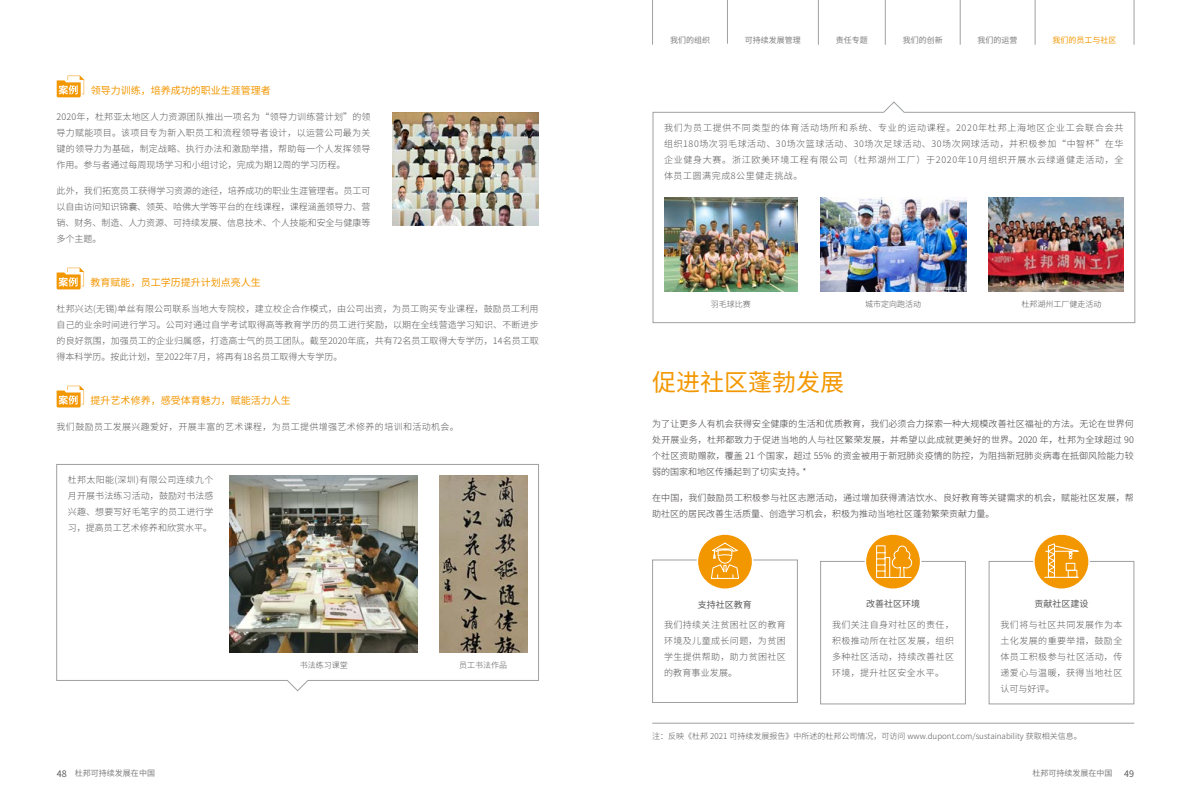
<style>
.page{position:relative;width:1191px;height:808px;background:#fff}
.page>*{position:absolute;margin:0;border:0;box-sizing:border-box;transform-origin:0 0}
.t1{font:24px "Source Han Sans CN";color:#f39700}
.t2{font:10px "Source Han Sans CN";color:#f39700}
.t3{font:300 9px/16px "Source Han Sans CN";letter-spacing:.04em;color:#595757;text-align:justify}
.t4{font:300 9px/16px "Source Han Sans CN";letter-spacing:.01em;color:#3e3a39;text-align:justify}
.t5{font:9px "Source Han Sans CN";color:#595757}
.t6{font:300 8px "Source Han Sans CN";color:#595757}
.t7{font:8px "Source Han Sans CN";color:#7d7d7d}
.t8{font:8px "Source Han Sans CN";color:#f39700}
</style>
<div class="page">
<hr style="left:885px;top:0;width:1px;height:45px;background:#9fa0a0">
<hr style="left:960px;top:0;width:1px;height:45px;background:#9fa0a0">
<hr style="left:1035px;top:0;width:1px;height:45px;background:#9fa0a0">
<hr style="left:1133px;top:0;width:1px;height:45px;background:#9fa0a0">
<hr style="left:818px;top:0;width:1px;height:45px;background:#9fa0a0">
<hr style="left:727px;top:0;width:1px;height:44px;background:#9fa0a0">
<hr style="left:652px;top:0;width:1px;height:45px;background:#9fa0a0">
<svg style="left:57px;top:76px;width:27px;height:21px"></svg>
<img style="left:393px;top:112px;width:146px;height:114px">
<svg style="left:57px;top:268px;width:27px;height:21px"></svg>
<svg style="left:57px;top:386px;width:27px;height:21px"></svg>
<img style="left:56px;top:464px;width:483px;height:227px">
<div style="left:988px;top:561px;width:146px;height:143px;border:1px solid #9fa0a0"></div>
<div style="left:820px;top:561px;width:145px;height:143px;border:1px solid #9fa0a0"></div>
<div style="left:652px;top:560px;width:145px;height:143px;border:1px solid #9fa0a0"></div>
<div style="left:1034px;top:534px;width:55px;height:55px;background:#f39700;border-radius:50%"></div>
<div style="left:1033px;top:533px;width:56px;height:57px;border:2px solid #fff;border-radius:50%"></div>
<div style="left:697px;top:534px;width:55px;height:55px;background:#f39700;border-radius:50%"></div>
<div style="left:696px;top:533px;width:57px;height:57px;border:2px solid #fff;border-radius:50%"></div>
<svg style="left:711px;top:542px;width:28px;height:37px"></svg>
<div style="left:865px;top:534px;width:55px;height:55px;background:#f39700;border-radius:50%"></div>
<div style="left:864px;top:533px;width:57px;height:57px;border:2px solid #fff;border-radius:50%"></div>
<svg style="left:876px;top:545px;width:36px;height:33px"></svg>
<svg style="left:1044px;top:543px;width:39px;height:35px"></svg>
<img style="left:652px;top:102px;width:483px;height:221px">
<hr style="left:652px;top:723px;width:482px;height:1px;background:#9fa0a0">
<p class="t2" style="left:91px;top:85px;width:182px">领导力训练，培养成功的职业生涯管理者</p>
<p class="t3" style="left:57px;top:109px;width:315px">2020年，杜邦亚太地区人力资源团队推出一项名为“领导力训练营计划”的领导力赋能项目。该项目专为新入职员工和流程领导者设计，以运营公司最为关键的领导力为基础，制定战略、执行办法和激励举措，帮助每一个人发挥领导作用。参与者通过每周现场学习和小组讨论，完成为期12周的学习历程。</p>
<p class="t3" style="left:57px;top:183px;width:315px">此外，我们拓宽员工获得学习资源的途径，培养成功的职业生涯管理者。员工可以自由访问知识锦囊、领英、哈佛大学等平台的在线课程，课程涵盖领导力、营销、财务、制造、人力资源、可持续发展、信息技术、个人技能和安全与健康等多个主题。</p>
<p class="t2" style="left:91px;top:277px;width:171px">教育赋能，员工学历提升计划点亮人生</p>
<p class="t3" style="left:57px;top:301px;width:484px">杜邦兴达(无锡)单丝有限公司联系当地大专院校，建立校企合作模式，由公司出资，为员工购买专业课程，鼓励员工利用自己的业余时间进行学习。公司对通过自学考试取得高等教育学历的员工进行奖励，以期在全线营造学习知识、不断进步的良好氛围，加强员工的企业归属感，打造高士气的员工团队。截至2020年底，共有72名员工取得大专学历，14名员工取得本科学历。按此计划，至2022年7月，将再有18名员工取得大专学历。</p>
<p class="t2" style="left:91px;top:395px;width:201px">提升艺术修养，感受体育魅力，赋能活力人生</p>
<p class="t3" style="left:57px;top:419px;width:404px">我们鼓励员工发展兴趣爱好，开展丰富的艺术课程，为员工提供增强艺术修养的培训和活动机会。</p>
<p class="t3" style="left:68px;top:472px;width:147px">杜邦太阳能(深圳)有限公司连续九个月开展书法练习活动，鼓励对书法感兴趣、想要写好毛笔字的员工进行学习，提高员工艺术修养和欣赏水平。</p>
<p class="t6" style="left:300px;top:661px;width:49px">书法练习课堂</p>
<p class="t6" style="left:459px;top:661px;width:49px">员工书法作品</p>
<p class="t7" style="left:670px;top:35px;width:41px">我们的组织</p>
<p class="t7" style="left:745px;top:35px;width:57px">可持续发展管理</p>
<p class="t7" style="left:836px;top:35px;width:33px">责任专题</p>
<p class="t7" style="left:902px;top:35px;width:41px">我们的创新</p>
<p class="t7" style="left:977px;top:35px;width:41px">我们的运营</p>
<p class="t8" style="left:1052px;top:35px;width:65px">我们的员工与社区</p>
<p class="t3" style="left:664px;top:120px;width:461px">我们为员工提供不同类型的体育活动场所和系统、专业的运动课程。2020年杜邦上海地区企业工会联合会共组织180场次羽毛球活动、30场次篮球活动、30场次足球活动、30场次网球活动，并积极参加“中智杯”在华企业健身大赛。浙江欧美环境工程有限公司（杜邦湖州工厂）于2020年10月组织开展水云绿道健走活动，全体员工圆满完成8公里健走挑战。</p>
<p class="t6" style="left:711px;top:299px;width:41px">羽毛球比赛</p>
<p class="t6" style="left:865px;top:299px;width:57px">城市定向跑活动</p>
<p class="t6" style="left:1021px;top:299px;width:81px">杜邦湖州工厂健走活动</p>
<h1 class="t1" style="left:652px;top:368px;width:193px">促进社区蓬勃发展</h1>
<p class="t4" style="left:652px;top:416px;width:483px">为了让更多人有机会获得安全健康的生活和优质教育，我们必须合力探索一种大规模改善社区福祉的方法。无论在世界何处开展业务，杜邦都致力于促进当地的人与社区繁荣发展，并希望以此成就更美好的世界。2020 年，杜邦为全球超过 90个社区资助赠款，覆盖 21 个国家，超过 55% 的资金被用于新冠肺炎疫情的防控，为阻挡新冠肺炎病毒在抵御风险能力较弱的国家和地区传播起到了切实支持。*</p>
<p class="t4" style="left:652px;top:490px;width:483px">在中国，我们鼓励员工积极参与社区志愿活动，通过增加获得清洁饮水、良好教育等关键需求的机会，赋能社区发展，帮助社区的居民改善生活质量、创造学习机会，积极为推动当地社区蓬勃繁荣贡献力量。</p>
<p class="t5" style="left:698px;top:599px;width:55px">支持社区教育</p>
<p class="t5" style="left:866px;top:599px;width:55px">改善社区环境</p>
<p class="t5" style="left:1034px;top:599px;width:55px">贡献社区建设</p>
<p class="t3" style="left:664px;top:617px;width:123px">我们持续关注贫困社区的教育环境及儿童成长问题，为贫困学生提供帮助，助力贫困社区的教育事业发展。</p>
<p class="t3" style="left:832px;top:617px;width:123px">我们关注自身对社区的责任，积极推动所在社区发展，组织多种社区活动，持续改善社区环境，提升社区安全水平。</p>
<p class="t3" style="left:1000px;top:617px;width:123px">我们将与社区共同发展作为本土化发展的重要举措，鼓励全体员工积极参与社区活动，传递爱心与温暖，获得当地社区认可与好评。</p>
<p class="t6" style="left:652px;top:731px;width:431px">注：反映《杜邦 2021 可持续发展报告》中所述的杜邦公司情况，可访问 www.dupont.com/sustainability 获取相关信息。</p>
<p class="t7" style="left:75px;top:769px;width:81px">杜邦可持续发展在中国</p>
<p class="t7" style="left:1032px;top:769px;width:81px">杜邦可持续发展在中国</p>
<p class="t5" style="left:57px;top:768px;width:11px">48</p>
<p class="t5" style="left:1124px;top:768px;width:11px">49</p>
</div>
